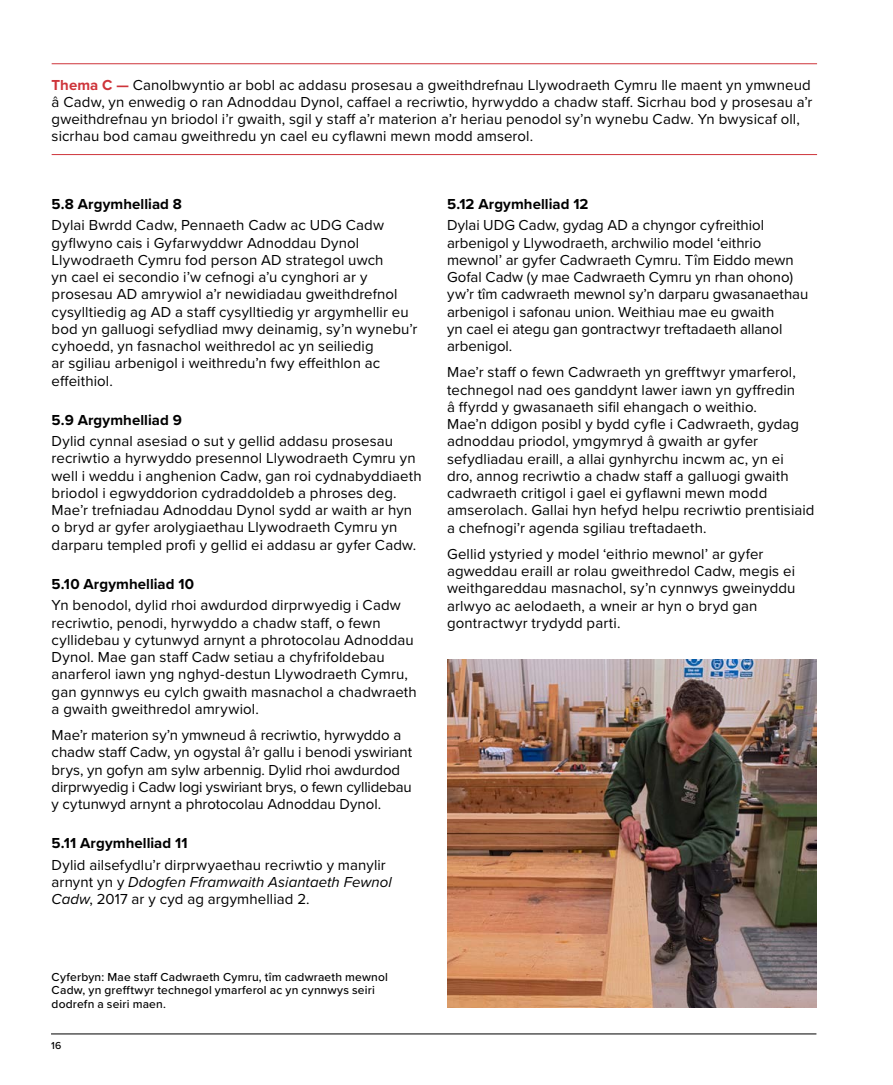
<style>
.page{position:relative;width:893px;height:1085px;background:#fff}
.page>*{position:absolute;margin:0;border:0;box-sizing:border-box;transform-origin:0 0}
.Updated_body{font:15px/17.2px "Proxima Nova";letter-spacing:.005em;color:#000}
.theme_list{font:15px/17.2px "Proxima Nova";letter-spacing:.01em;color:#000}
.Recommendation_sub{font:700 15px "Proxima Nova";letter-spacing:.005em;color:#000}
.New_credits{font:500 12px/13.5px "Proxima Nova";letter-spacing:.015em;color:#000}
.Green_page_header{font:500 10.5px "Proxima Nova";color:#000}
.s1{font-weight:700;color:#ce343a}
.s2{font-style:italic}
</style>
<div class="page">
<hr style="left:52px;top:63px;width:765px;height:1px;background:#ce343a">
<hr style="left:52px;top:154px;width:765px;height:1px;background:#ce343a">
<img style="left:447px;top:659px;width:369px;height:348px">
<hr style="left:51px;top:1033px;width:765px;height:1px;background:#000">
<p class="theme_list" style="left:52px;top:75px;width:762px"><span class="s1">Thema C —</span> Canolbwyntio ar bobl ac addasu prosesau a gweithdrefnau Llywodraeth Cymru lle maent yn ymwneud â Cadw, yn enwedig o ran Adnoddau Dynol, caffael a recriwtio, hyrwyddo a chadw staff. Sicrhau bod y prosesau a’r gweithdrefnau yn briodol i’r gwaith, sgil y staff a’r materion a’r heriau penodol sy’n wynebu Cadw. Yn bwysicaf oll, sicrhau bod camau gweithredu yn cael eu cyflawni mewn modd amserol.</p>
<p class="Recommendation_sub" style="left:52px;top:192px;width:132px">5.8 Argymhelliad 8</p>
<p class="Updated_body" style="left:52px;top:216px;width:367px">Dylai Bwrdd Cadw, Pennaeth Cadw ac UDG Cadw gyflwyno cais i Gyfarwyddwr Adnoddau Dynol Llywodraeth Cymru fod person AD strategol uwch<br>yn cael ei secondio i’w cefnogi a’u cynghori ar y prosesau AD amrywiol a’r newidiadau gweithdrefnol cysylltiedig ag AD a staff cysylltiedig yr argymhellir eu bod yn galluogi sefydliad mwy deinamig, sy’n wynebu’r cyhoedd, yn fasnachol weithredol ac yn seiliedig<br>ar sgiliau arbenigol i weithredu’n fwy effeithlon ac effeithiol.</p>
<p class="Recommendation_sub" style="left:52px;top:408px;width:132px">5.9 Argymhelliad 9</p>
<p class="Updated_body" style="left:52px;top:432px;width:371px">Dylid cynnal asesiad o sut y gellid addasu prosesau recriwtio a hyrwyddo presennol Llywodraeth Cymru yn well i weddu i anghenion Cadw, gan roi cydnabyddiaeth briodol i egwyddorion cydraddoldeb a phroses deg.<br>Mae’r trefniadau Adnoddau Dynol sydd ar waith ar hyn o bryd ar gyfer arolygiaethau Llywodraeth Cymru yn darparu templed profi y gellid ei addasu ar gyfer Cadw.</p>
<p class="Recommendation_sub" style="left:52px;top:572px;width:144px">5.10 Argymhelliad 10</p>
<p class="Updated_body" style="left:52px;top:596px;width:367px">Yn benodol, dylid rhoi awdurdod dirprwyedig i Cadw recriwtio, penodi, hyrwyddo a chadw staff, o fewn cyllidebau y cytunwyd arnynt a phrotocolau Adnoddau Dynol. Mae gan staff Cadw setiau a chyfrifoldebau anarferol iawn yng nghyd-destun Llywodraeth Cymru, gan gynnwys eu cylch gwaith masnachol a chadwraeth a gwaith gweithredol amrywiol.</p>
<p class="Updated_body" style="left:52px;top:725px;width:362px">Mae’r materion sy’n ymwneud â recriwtio, hyrwyddo a chadw staff Cadw, yn ogystal â’r gallu i benodi yswiriant brys, yn gofyn am sylw arbennig. Dylid rhoi awdurdod dirprwyedig i Cadw logi yswiriant brys, o fewn cyllidebau y cytunwyd arnynt a phrotocolau Adnoddau Dynol.</p>
<p class="Recommendation_sub" style="left:52px;top:831px;width:137px">5.11 Argymhelliad 11</p>
<p class="Updated_body" style="left:52px;top:855px;width:342px">Dylid ailsefydlu’r dirprwyaethau recriwtio y manylir arnynt yn y <span class="s2">Ddogfen Fframwaith Asiantaeth Fewnol<br>Cadw</span>, 2017 ar y cyd ag argymhelliad 2.</p>
<p class="New_credits" style="left:52px;top:969px;width:338px">Cyferbyn: Mae staff Cadwraeth Cymru, tîm cadwraeth mewnol<br>Cadw, yn grefftwyr technegol ymarferol ac yn cynnwys seiri dodrefn a seiri maen.</p>
<p class="Green_page_header" style="left:51px;top:1037px;width:12px">16</p>
<p class="Recommendation_sub" style="left:447px;top:192px;width:143px">5.12 Argymhelliad 12</p>
<p class="Updated_body" style="left:447px;top:216px;width:363px">Dylai UDG Cadw, gydag AD a chyngor cyfreithiol arbenigol y Llywodraeth, archwilio model ‘eithrio mewnol’ ar gyfer Cadwraeth Cymru. Tîm Eiddo mewn Gofal Cadw (y mae Cadwraeth Cymru yn rhan ohono) yw’r tîm cadwraeth mewnol sy’n darparu gwasanaethau arbenigol i safonau union. Weithiau mae eu gwaith<br>yn cael ei ategu gan gontractwyr treftadaeth allanol arbenigol.</p>
<p class="Updated_body" style="left:447px;top:363px;width:369px">Mae’r staff o fewn Cadwraeth yn grefftwyr ymarferol, technegol nad oes ganddynt lawer iawn yn gyffredin<br>â ffyrdd y gwasanaeth sifil ehangach o weithio.<br>Mae’n ddigon posibl y bydd cyfle i Cadwraeth, gydag adnoddau priodol, ymgymryd â gwaith ar gyfer sefydliadau eraill, a allai gynhyrchu incwm ac, yn ei<br>dro, annog recriwtio a chadw staff a galluogi gwaith cadwraeth critigol i gael ei gyflawni mewn modd amserolach. Gallai hyn hefyd helpu recriwtio prentisiaid a chefnogi’r agenda sgiliau treftadaeth.</p>
<p class="Updated_body" style="left:447px;top:544px;width:350px">Gellid ystyried y model ‘eithrio mewnol’ ar gyfer agweddau eraill ar rolau gweithredol Cadw, megis ei weithgareddau masnachol, sy’n cynnwys gweinyddu arlwyo ac aelodaeth, a wneir ar hyn o bryd gan gontractwyr trydydd parti.</p>
</div>
